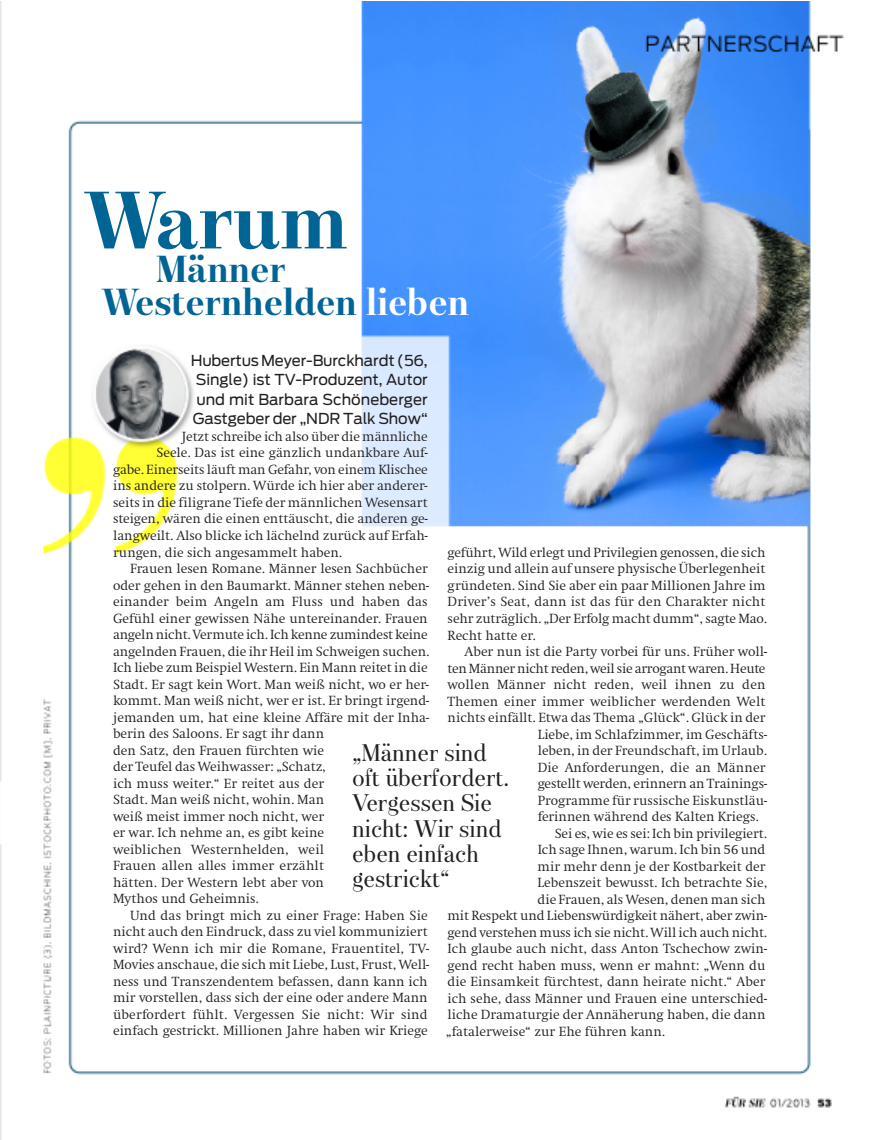
<style>
.page{position:relative;width:876px;height:1140px;background:#fff}
.page>*{position:absolute;margin:0;border:0;box-sizing:border-box;transform-origin:0 0}
.t1{font:700 37.5px/33px "Narziss Text";letter-spacing:-.015em;color:#006494}
.t2{font:24px/25.2px "Narziss Text";letter-spacing:-.03em;color:#231f20}
.t3{font:15px/19.5px "Antenna";color:#231f20;text-align:justify}
.t4{font:300 13.8px/16.5px "Swift FS";color:#231f20;text-align:justify}
.t5{font:300 13.8px "Swift FS";letter-spacing:-.02em;color:#231f20}
.s1{color:#fff}
</style>
<div class="page">
<img style="left:0;top:1px;width:844px;height:1139px">
<h1 class="t1" style="left:101px;top:253px;width:370px;text-indent:-18px"><sup>Wa</sup>M ä<sup>r</sup>n n<sup>u</sup>e r<sup>m<br></sup>Westernhelden <span class="s1">lieben</span></h1>
<p class="t3" style="left:191px;top:351px;width:239px">HubertusMeyer-Burckhardt (56, Single) ist TV-Produzent, Autor und mit Barbara Schöneberger Gastgeber der „NDR Talk Show“</p>
<p class="t4" style="left:182px;top:428px;width:247px">Jetzt schreibe ich also über die männliche</p>
<p class="t4" style="left:157px;top:445px;width:273px">Seele. Das ist eine gänzlich undankbare Auf-</p>
<p class="t4" style="left:113px;top:461px;width:316px">gabe. Einerseits läuft man Gefahr, von einem Klischee</p>
<p class="t4" style="left:113px;top:478px;width:316px">ins andere zu stolpern. Würde ich hier aber anderer-</p>
<p class="t4" style="left:113px;top:494px;width:316px">seits in die filigrane Tiefe der männlichen Wesensart</p>
<p class="t4" style="left:113px;top:511px;width:316px">steigen, wären die einen enttäuscht, die anderen ge-</p>
<p class="t4" style="left:113px;top:527px;width:316px">langweilt. Also blicke ich lächelnd zurück auf Erfah-</p>
<p class="t4" style="left:113px;top:544px;width:231px">rungen, die sich angesammelt haben.</p>
<p class="t4" style="left:130px;top:560px;width:299px">Frauen lesen Romane. Männer lesen Sachbücher</p>
<p class="t4" style="left:113px;top:577px;width:318px">oder gehen in den Baumarkt. Männer stehen neben-</p>
<p class="t4" style="left:113px;top:593px;width:316px">einander beim Angeln am Fluss und haben das</p>
<p class="t4" style="left:113px;top:610px;width:316px">Gefühl einer gewissen Nähe untereinander. Frauen</p>
<p class="t4" style="left:113px;top:626px;width:316px">angeln nicht. Vermute ich. Ich kenne zumindest keine</p>
<p class="t4" style="left:113px;top:643px;width:318px">angelnden Frauen, die ihr Heil im Schweigen suchen.</p>
<p class="t4" style="left:113px;top:659px;width:316px">Ich liebe zum Beispiel Western. Ein Mann reitet in die</p>
<p class="t4" style="left:113px;top:676px;width:317px">Stadt. Er sagt kein Wort. Man weiß nicht, wo er her-</p>
<p class="t4" style="left:113px;top:692px;width:318px">kommt. Man weiß nicht, wer er ist. Er bringt irgend-</p>
<p class="t4" style="left:113px;top:709px;width:318px">jemanden um, hat eine kleine Affäre mit der Inha-</p>
<p class="t4" style="left:113px;top:725px;width:213px">berin des Saloons. Er sagt ihr dann</p>
<p class="t4" style="left:113px;top:742px;width:213px">den Satz, den Frauen fürchten wie</p>
<p class="t4" style="left:113px;top:758px;width:214px">der Teufel das Weihwasser: „Schatz,</p>
<p class="t4" style="left:113px;top:775px;width:213px">ich muss weiter.“ Er reitet aus der</p>
<p class="t4" style="left:113px;top:791px;width:213px">Stadt. Man weiß nicht, wohin. Man</p>
<p class="t4" style="left:113px;top:808px;width:213px">weiß meist immer noch nicht, wer</p>
<p class="t4" style="left:113px;top:824px;width:213px">er war. Ich nehme an, es gibt keine</p>
<p class="t4" style="left:113px;top:841px;width:213px">weiblichen Westernhelden, weil</p>
<p class="t4" style="left:113px;top:857px;width:213px">Frauen allen alles immer erzählt</p>
<p class="t4" style="left:113px;top:874px;width:213px">hätten. Der Western lebt aber von</p>
<p class="t4" style="left:113px;top:890px;width:147px">Mythos und Geheimnis.</p>
<p class="t4" style="left:130px;top:907px;width:299px">Und das bringt mich zu einer Frage: Haben Sie</p>
<p class="t4" style="left:113px;top:923px;width:316px">nicht auch den Eindruck, dass zu viel kommuniziert</p>
<p class="t4" style="left:113px;top:940px;width:318px">wird? Wenn ich mir die Romane, Frauentitel, TV-</p>
<p class="t4" style="left:113px;top:956px;width:318px">Movies anschaue, die sich mit Liebe, Lust, Frust, Well-</p>
<p class="t4" style="left:113px;top:973px;width:316px">ness und Transzendentem befassen, dann kann ich</p>
<p class="t4" style="left:113px;top:989px;width:316px">mir vorstellen, dass sich der eine oder andere Mann</p>
<p class="t4" style="left:113px;top:1006px;width:316px">überfordert fühlt. Vergessen Sie nicht: Wir sind</p>
<p class="t4" style="left:113px;top:1022px;width:316px">einfach gestrickt. Millionen Jahre haben wir Kriege</p>
<p class="t4" style="left:448px;top:544px;width:321px">geführt, Wild erlegt und Privilegien genossen, die sich einzig und allein auf unsere physische Überlegenheit gründeten. Sind Sie aber ein paar Millionen Jahre im Driver’s Seat, dann ist das für den Charakter nicht sehr zuträglich. „Der Erfolg macht dumm“, sagte Mao.<br>Recht hatte er.</p>
<p class="t4" style="left:465px;top:643px;width:304px">Aber nun ist die Party vorbei für uns. Früher woll-</p>
<p class="t5" style="left:448px;top:660px;width:319px">ten Männer nicht reden, weil sie arrogant waren. Heute</p>
<p class="t4" style="left:448px;top:676px;width:319px">wollen Männer nicht reden, weil ihnen zu den</p>
<p class="t4" style="left:448px;top:693px;width:319px">Themen einer immer weiblicher werdenden Welt</p>
<p class="t4" style="left:448px;top:709px;width:319px">nichts einfällt. Etwa das Thema „Glück“. Glück in der</p>
<p class="t4" style="left:538px;top:726px;width:231px">Liebe, im Schlafzimmer, im Geschäfts-</p>
<p class="t4" style="left:538px;top:742px;width:231px">leben, in der Freundschaft, im Urlaub.</p>
<p class="t4" style="left:538px;top:759px;width:229px">Die Anforderungen, die an Männer</p>
<p class="t4" style="left:538px;top:775px;width:231px">gestellt werden, erinnern an Trainings-</p>
<p class="t4" style="left:538px;top:792px;width:231px">Programme für russische Eiskunstläu-</p>
<p class="t4" style="left:538px;top:808px;width:223px">ferinnen während des Kalten Kriegs.</p>
<p class="t4" style="left:555px;top:825px;width:214px">Sei es, wie es sei: Ich bin privilegiert.</p>
<p class="t4" style="left:538px;top:841px;width:229px">Ich sage Ihnen, warum. Ich bin 56 und</p>
<p class="t4" style="left:538px;top:858px;width:229px">mir mehr denn je der Kostbarkeit der</p>
<p class="t4" style="left:538px;top:874px;width:231px">Lebenszeit bewusst. Ich betrachte Sie,</p>
<p class="t4" style="left:538px;top:891px;width:229px">die Frauen, als Wesen, denen man sich</p>
<p class="t4" style="left:448px;top:907px;width:321px">mit Respekt und Liebenswürdigkeit nähert, aber zwin-</p>
<p class="t4" style="left:448px;top:924px;width:321px">gend verstehen muss ich sie nicht. Will ich auch nicht.</p>
<p class="t4" style="left:448px;top:940px;width:321px">Ich glaube auch nicht, dass Anton Tschechow zwin-</p>
<p class="t4" style="left:448px;top:957px;width:319px">gend recht haben muss, wenn er mahnt: „Wenn du</p>
<p class="t4" style="left:448px;top:973px;width:319px">die Einsamkeit fürchtest, dann heirate nicht.“ Aber</p>
<p class="t4" style="left:448px;top:990px;width:321px">ich sehe, dass Männer und Frauen eine unterschied-</p>
<p class="t4" style="left:448px;top:1006px;width:319px">liche Dramaturgie der Annäherung haben, die dann</p>
<p class="t4" style="left:446px;top:1023px;width:221px">„fatalerweise“ zur Ehe führen kann.</p>
<h2 class="t2" style="left:352px;top:740px;width:159px">„Männer sind oft überfordert.<br>Vergessen Sie nicht: Wir sind eben einfach gestrickt“</h2>
</div>
